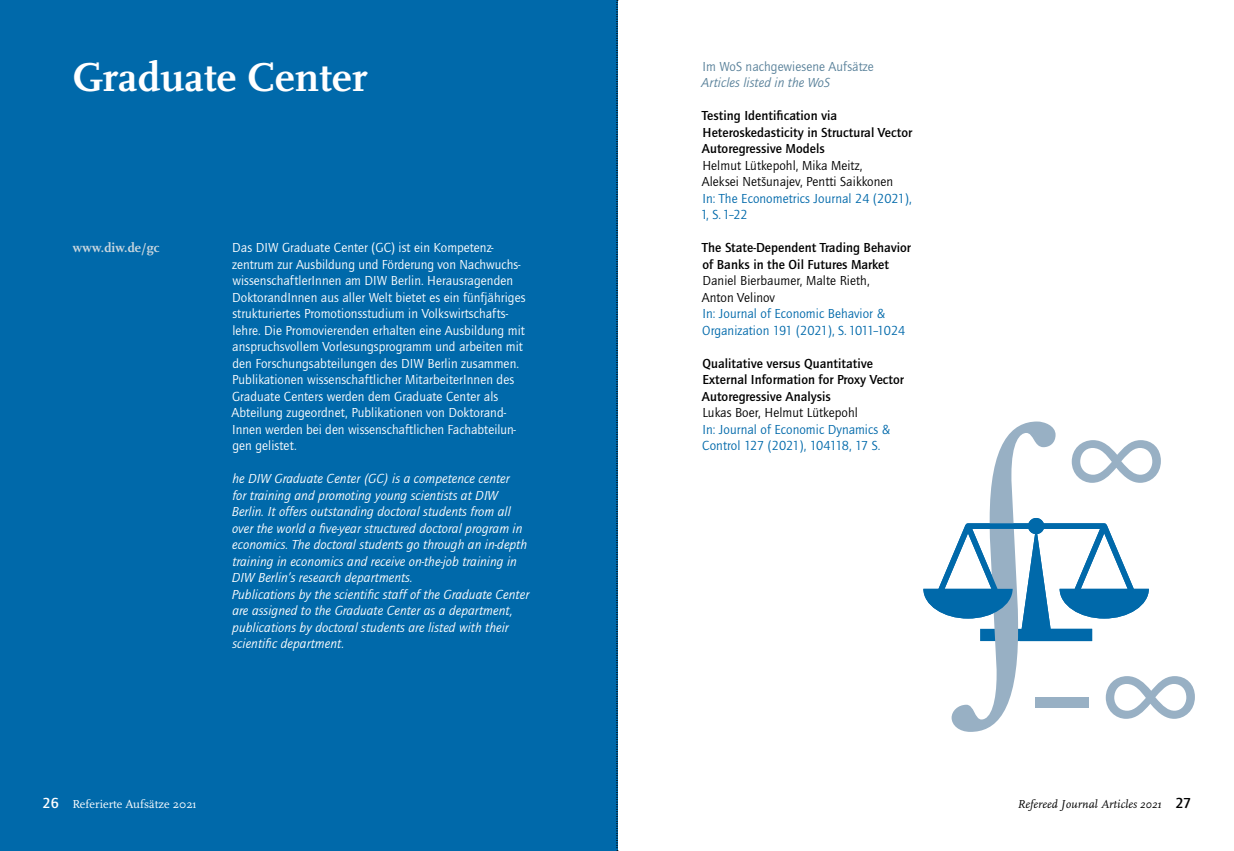
<style>
.page{position:relative;width:1234px;height:851px;background:#fff}
.page>*{position:absolute;margin:0;border:0;box-sizing:border-box;transform-origin:0 0}
.t1{font:302.1px "Scala Pro";color:#98b0c4}
.t2{font:italic 700 124.35px "Scala Pro";color:#98b0c4;scale:.86 1}
.t3{font:italic 700 124.35px "Scala Pro";color:#98b0c4}
.t4{font:700 42px "Scala Pro";letter-spacing:.005em;color:#fff}
.t5{font:13.5px/16.5px "Quay Sans ITC Std";letter-spacing:.005em;color:#fff}
.t6{font:italic 13.5px/16.5px "Quay Sans ITC Std";letter-spacing:.005em;color:#fff}
.t7{font:500 13.5px/16.5px "Quay Sans ITC Std";letter-spacing:.005em;color:#000}
.t8{font:13.5px/16.5px "Quay Sans ITC Std";letter-spacing:.005em;color:#0069aa}
.t9{font:13.5px/16.5px "Quay Sans ITC Std";letter-spacing:.005em;color:#000}
.t10{font:13.5px "Quay Sans ITC Std";letter-spacing:.005em;color:#59819a}
.t11{font:italic 13.5px "Quay Sans ITC Std";letter-spacing:.005em;color:#59819a}
.t12{font:700 13.5px "Scala Pro";letter-spacing:.005em;color:#cad7df}
.t13{font:italic 12px "Scala Pro";letter-spacing:.01em;color:#000}
.t14{font:12px "Scala Pro";letter-spacing:.005em;color:#fff}
.s1{font-family:"Quay Sans ITC Std";font-weight:500;font-size:15px}
.s2{font-family:"Quay Sans ITC Std";font-weight:500;font-style:normal;font-size:15px}
</style>
<div class="page">
<div style="left:0;top:0;width:617px;height:850px;background:#0069aa"></div>
<svg style="left:923px;top:518px;width:225px;height:123px"></svg>
<svg style="left:616px;top:0;width:2px;height:851px"></svg>
<h3 class="t4" style="left:72px;top:47px;width:297px">Graduate Center</h3>
<p class="t12" style="left:73px;top:238px;width:88px">www.diw.de/gc</p>
<p class="t5" style="left:231px;top:239px;width:295px">Das DIW Graduate Center (GC) ist ein Kompetenz&shy;zentrum zur Ausbildung und Förderung von Nachwuchs&shy;wissenschaftlerInnen am DIW Berlin. Herausragenden DoktorandInnen aus aller Welt bietet es ein fünfjähriges strukturiertes Promotionsstudium in Volkswirtschafts&shy;lehre. Die Promovierenden erhalten eine Ausbildung mit anspruchsvollem Vorlesungsprogramm und arbeiten mit den Forschungsabteilungen des DIW Berlin zusammen.<br>Publikationen wissenschaftlicher MitarbeiterInnen des Graduate Centers werden dem Graduate Center als Abteilung zugeordnet, Publikationen von Doktorand-Innen werden bei den wissenschaftlichen Fachabteilun&shy;gen gelistet.</p>
<p class="t6" style="left:232px;top:470px;width:299px">he DIW Graduate Center (GC) is a competence center<br>for training and promoting young scientists at DIW Berlin. It offers outstanding doctoral students from all over the world a five-year structured doctoral program in economics. The doctoral students go through an in-depth training in economics and receive on-the-job training in DIW Berlin’s research departments.<br>Publications by the scientific staff of the Graduate Center are assigned to the Graduate Center as a department, publications by doctoral students are listed with their scientific department.</p>
<p class="t14" style="left:43px;top:796px;width:155px"><span class="s1">26</span> Referierte Aufsätze 2021</p>
<p class="t10" style="left:702px;top:58px;width:173px">Im WoS nachgewiesene Aufsätze</p>
<p class="t11" style="left:701px;top:75px;width:130px">Articles listed in the WoS</p>
<p class="t7" style="left:701px;top:107px;width:212px">Testing Identification via<br>Heteroskedasticity in Structural Vector<br>Autoregressive Models</p>
<p class="t9" style="left:701px;top:157px;width:193px">Helmut Lütkepohl, Mika Meitz,<br>Aleksei Netšunajev, Pentti Saikkonen</p>
<p class="t8" style="left:700px;top:190px;width:212px">In: The Econometrics Journal 24 (2021),<br>1, S. 1–22</p>
<p class="t7" style="left:701px;top:239px;width:210px">The State-Dependent Trading Behavior of Banks in the Oil Futures Market</p>
<p class="t9" style="left:701px;top:272px;width:169px">Daniel Bierbaumer, Malte Rieth,<br>Anton Velinov</p>
<p class="t8" style="left:702px;top:305px;width:205px">In: Journal of Economic Behavior &amp;<br>Organization 191 (2021), S. 1011–1024</p>
<p class="t7" style="left:701px;top:355px;width:203px">Qualitative versus Quantitative<br>External Information for Proxy Vector<br>Autoregressive Analysis</p>
<p class="t9" style="left:702px;top:404px;width:157px">Lukas Boer, Helmut Lütkepohl</p>
<p class="t8" style="left:702px;top:421px;width:189px">In: Journal of Economic Dynamics &amp;<br>Control 127 (2021), 104118, 17 S.</p>
<h1 class="t1" style="left:942px;top:370px;width:123px">∫</h1>
<h2 class="t3" style="left:1057px;top:363px;width:111px">∞</h2>
<h2 class="t2" style="left:1032px;top:599px;width:198px">−∞</h2>
<p class="t13" style="left:1017px;top:797px;width:175px">Refereed Journal Articles 2021 <span class="s2">27</span></p>
</div>
